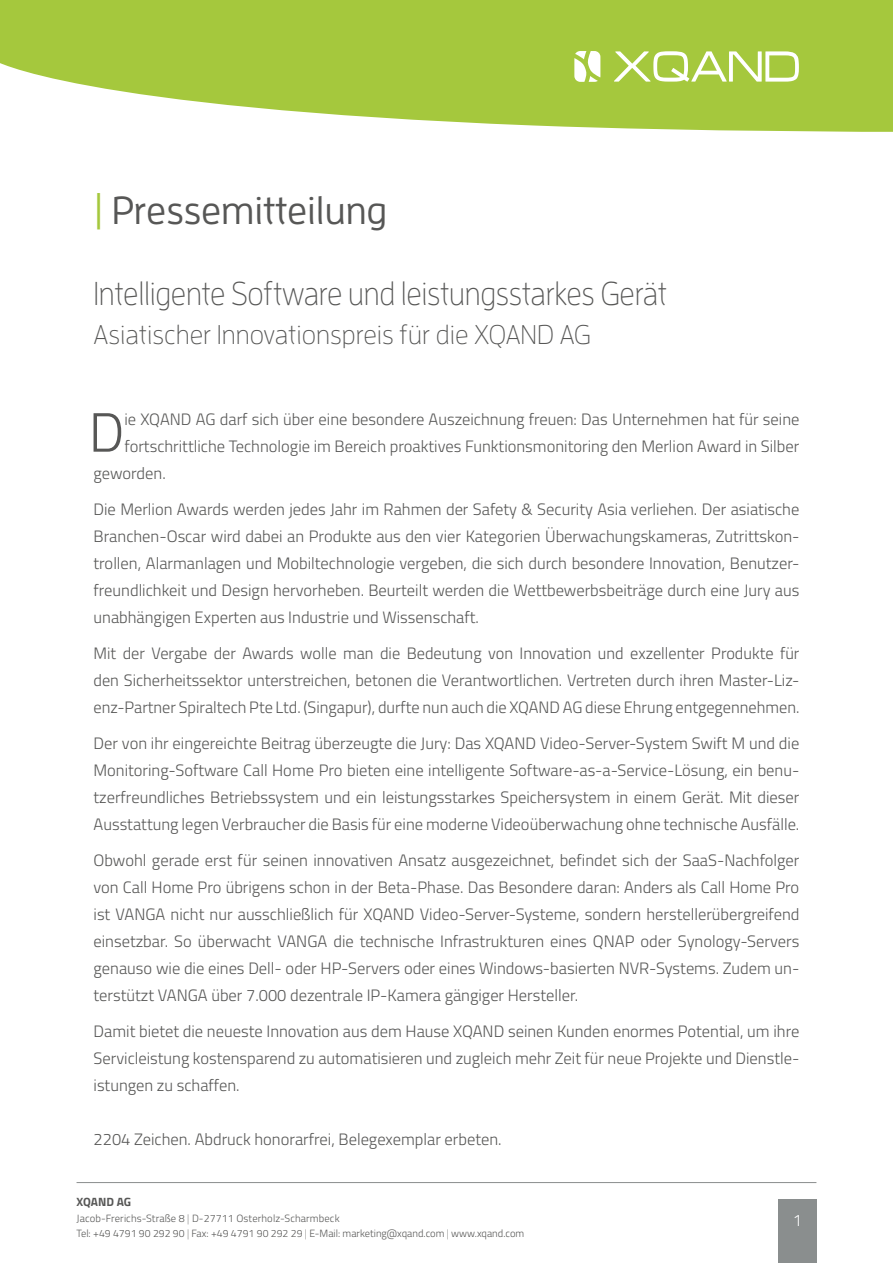
<style>
.page{position:relative;width:893px;height:1263px;background:#fff}
.page>*{position:absolute;margin:0;border:0;box-sizing:border-box;transform-origin:0 0}
.t1{font:300 55.35px "Titillium";color:#575756}
.t2{font:500 39px "Enzo OT";color:#575756}
.t3{font:300 33px "Enzo OT";letter-spacing:-.01em;color:#575756;scale:.93 1}
.t4{font:300 27px "Enzo OT";color:#575756}
.t5{font:300 16.5px/27px "Titillium";color:#575756;text-align:justify}
.t6{font:300 16.5px "Titillium";color:#fff}
.t7{font:700 12px "Titillium";letter-spacing:-.01em;color:#575756}
.t8{font:300 10.5px/15px "Titillium";color:#575756}
.s1{color:#a5c83d}
.s2{font-weight:100}
</style>
<div class="page">
<svg style="left:0;top:0;width:893px;height:132px;background:#b1cf57"></svg>
<svg style="left:614px;top:51px;width:185px;height:31px"></svg>
<svg style="left:574px;top:51px;width:26px;height:31px"></svg>
<div style="left:778px;top:1199px;width:38px;height:64px;background:#8a8e8e"></div>
<hr style="left:77px;top:1182px;width:739px;height:1px;background:#8a8e8e">
<h2 class="t2" style="left:94px;top:187px;width:296px"><span class="s1">|</span> Pressemitteilung</h2>
<h3 class="t3" style="left:94px;top:273px;width:618px">Intelligente Software und leistungsstarkes Gerät</h3>
<h3 class="t4" style="left:94px;top:318px;width:499px">Asiatischer Innovationspreis für die XQAND AG</h3>
<h1 class="t1" style="left:89px;top:392px;width:37px">D</h1>
<p class="t5" style="left:124px;top:405px;width:676px">ie XQAND AG darf sich über eine besondere Auszeichnung freuen: Das Unternehmen hat für seine</p>
<p class="t5" style="left:124px;top:432px;width:676px">fortschrittliche Technologie im Bereich proaktives Funktionsmonitoring den Merlion Award in Silber</p>
<p class="t5" style="left:94px;top:459px;width:74px">geworden.</p>
<p class="t5" style="left:94px;top:495px;width:707px">Die Merlion Awards werden jedes Jahr im Rahmen der Safety &amp; Security Asia verliehen. Der asiatische Branchen-Oscar wird dabei an Produkte aus den vier Kategorien Überwachungskameras, Zutrittskon&shy;trollen, Alarmanlagen und Mobiltechnologie vergeben, die sich durch besondere Innovation, Benutzer&shy;freundlichkeit und Design hervorheben. Beurteilt werden die Wettbewerbsbeiträge durch eine Jury aus unabhängigen Experten aus Industrie und Wissenschaft.</p>
<p class="t5" style="left:94px;top:639px;width:707px">Mit der Vergabe der Awards wolle man die Bedeutung von Innovation und exzellenter Produkte für den Sicherheitssektor unterstreichen, betonen die Verantwortlichen. Vertreten durch ihren Master-Liz&shy;enz-Partner Spiraltech Pte Ltd. (Singapur), durfte nun auch die XQAND AG diese Ehrung entgegennehmen.</p>
<p class="t5" style="left:94px;top:729px;width:707px">Der von ihr eingereichte Beitrag überzeugte die Jury: Das XQAND Video-Server-System Swift M und die Monitoring-Software Call Home Pro bieten eine intelligente Software-as-a-Service-Lösung, ein benu&shy;tzerfreundliches Betriebssystem und ein leistungsstarkes Speichersystem in einem Gerät. Mit dieser Ausstattung legen Verbraucher die Basis für eine moderne Videoüberwachung ohne technische Ausfälle.</p>
<p class="t5" style="left:94px;top:846px;width:707px">Obwohl gerade erst für seinen innovativen Ansatz ausgezeichnet, befindet sich der SaaS-Nachfolger von Call Home Pro übrigens schon in der Beta-Phase. Das Besondere daran: Anders als Call Home Pro ist VANGA nicht nur ausschließlich für XQAND Video-Server-Systeme, sondern herstellerübergreifend einsetzbar. So überwacht VANGA die technische Infrastrukturen eines QNAP oder Synology-Servers genauso wie die eines Dell- oder HP-Servers oder eines Windows-basierten NVR-Systems. Zudem un&shy;terstützt VANGA über 7.000 dezentrale IP-Kamera gängiger Hersteller.</p>
<p class="t5" style="left:94px;top:1017px;width:707px">Damit bietet die neueste Innovation aus dem Hause XQAND seinen Kunden enormes Potential, um ihre Servicleistung kostensparend zu automatisieren und zugleich mehr Zeit für neue Projekte und Dienstle&shy;istungen zu schaffen.</p>
<p class="t5" style="left:94px;top:1125px;width:410px">2204 Zeichen. Abdruck honorarfrei, Belegexemplar erbeten.</p>
<p class="t7" style="left:77px;top:1193px;width:56px">XQAND AG</p>
<p class="t8" style="left:77px;top:1210px;width:449px">Jacob-Frerichs-Straße 8 <span class="s2">|</span> D-27711 Osterholz-Scharmbeck<br>Tel: +49 4791 90 292 90 <span class="s2">|</span> Fax: +49 4791 90 292 29 <span class="s2">|</span> E-Mail: marketing@xqand.com <span class="s2">|</span> www.xqand.com</p>
<p class="t6" style="left:793px;top:1208px;width:11px">1</p>
</div>
